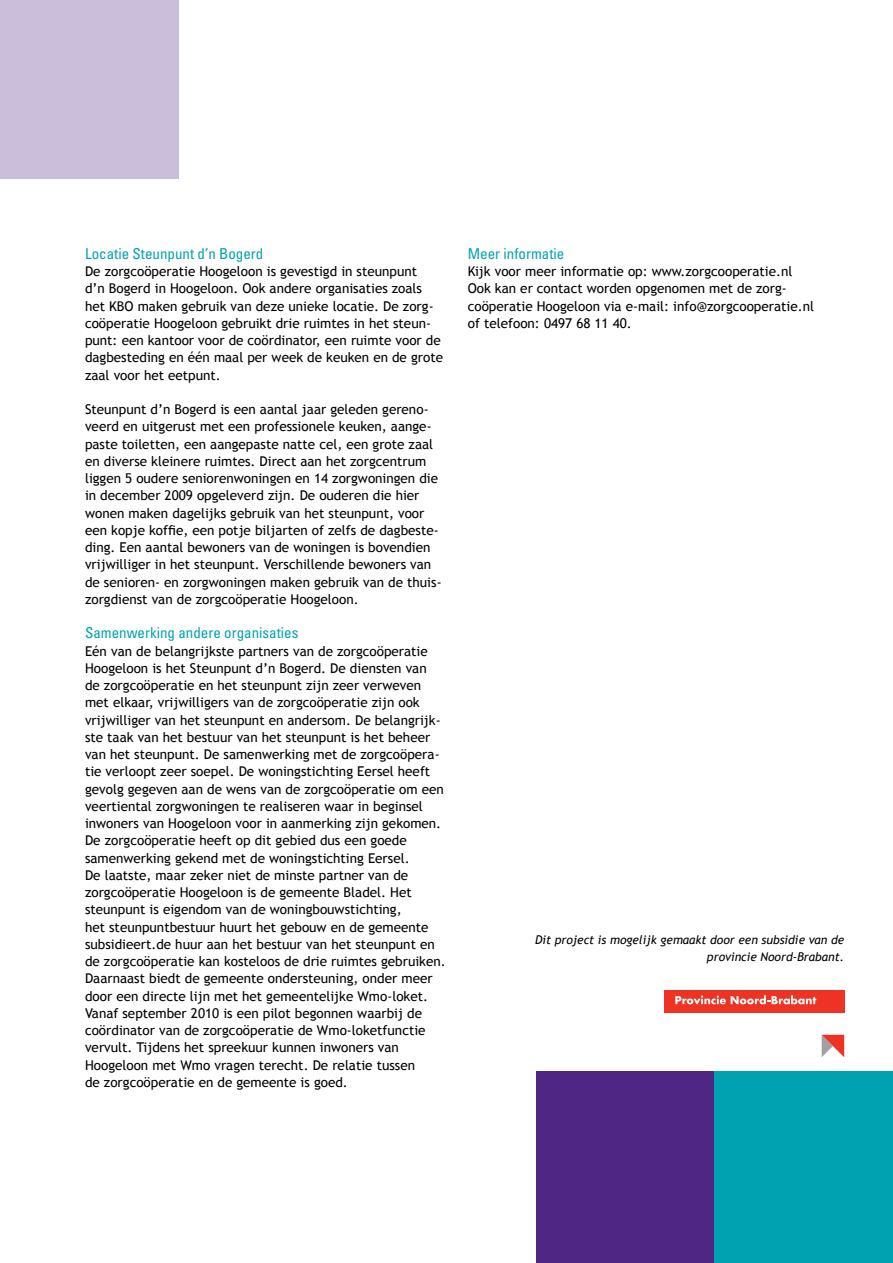
<style>
.page{position:relative;width:893px;height:1263px;background:#fff}
.page>*{position:absolute;margin:0;border:0;box-sizing:border-box;transform-origin:0 0}
.t1{font:condensed 15px "Univers";color:#00a2b2}
.t2{font:13.5px/17.2px "Trebuchet MS";color:#000}
.t3{font:italic 12px/17.2px "Trebuchet MS";color:#000;text-align:right}
</style>
<div class="page">
<div style="left:536px;top:1071px;width:178px;height:192px;background:#4f2683"></div>
<div style="left:714px;top:1071px;width:179px;height:192px;background:#00a2b2"></div>
<div style="left:0;top:0;width:179px;height:179px;background:#cabeda"></div>
<div style="left:664px;top:990px;width:180px;height:22px;background:#ee3224"></div>
<svg style="left:675px;top:995px;width:141px;height:9px"></svg>
<svg style="left:822px;top:1035px;width:22px;height:22px"></svg>
<p class="t1" style="left:85px;top:244px;width:180px">Locatie Steunpunt d’n Bogerd</p>
<p class="t2" style="left:85px;top:263px;width:359px">De zorgcoöperatie Hoogeloon is gevestigd in steunpunt<br>d’n Bogerd in Hoogeloon. Ook andere organisaties zoals het KBO maken gebruik van deze unieke locatie. De zorg&shy;coöperatie Hoogeloon gebruikt drie ruimtes in het steun&shy;punt: een kantoor voor de coördinator, een ruimte voor de dagbesteding en één maal per week de keuken en de grote zaal voor het eetpunt.</p>
<p class="t2" style="left:85px;top:401px;width:358px">Steunpunt d’n Bogerd is een aantal jaar geleden gereno&shy;veerd en uitgerust met een professionele keuken, aange&shy;paste toiletten, een aangepaste natte cel, een grote zaal en diverse kleinere ruimtes. Direct aan het zorgcentrum liggen 5 oudere seniorenwoningen en 14 zorgwoningen die in december 2009 opgeleverd zijn. De ouderen die hier wonen maken dagelijks gebruik van het steunpunt, voor een kopje koffie, een potje biljarten of zelfs de dagbeste&shy;ding. Een aantal bewoners van de woningen is bovendien vrijwilliger in het steunpunt. Verschillende bewoners van de senioren- en zorgwoningen maken gebruik van de thuis&shy;zorgdienst van de zorgcoöperatie Hoogeloon.</p>
<p class="t1" style="left:85px;top:623px;width:215px">Samenwerking andere organisaties</p>
<p class="t2" style="left:85px;top:642px;width:362px">Eén van de belangrijkste partners van de zorgcoöperatie Hoogeloon is het Steunpunt d’n Bogerd. De diensten van<br>de zorgcoöperatie en het steunpunt zijn zeer verweven met elkaar, vrijwilligers van de zorgcoöperatie zijn ook vrijwilliger van het steunpunt en andersom. De belangrijk&shy;ste taak van het bestuur van het steunpunt is het beheer van het steunpunt. De samenwerking met de zorgcoöpera&shy;tie verloopt zeer soepel. De woningstichting Eersel heeft gevolg gegeven aan de wens van de zorgcoöperatie om een veertiental zorgwoningen te realiseren waar in beginsel inwoners van Hoogeloon voor in aanmerking zijn gekomen.<br>De zorgcoöperatie heeft op dit gebied dus een goede samenwerking gekend met de woningstichting Eersel.<br>De laatste, maar zeker niet de minste partner van de zorgcoöperatie Hoogeloon is de gemeente Bladel. Het steunpunt is eigendom van de woningbouwstichting,<br>het steunpuntbestuur huurt het gebouw en de gemeente subsidieert.de huur aan het bestuur van het steunpunt en de zorgcoöperatie kan kosteloos de drie ruimtes gebruiken.<br>Daarnaast biedt de gemeente ondersteuning, onder meer door een directe lijn met het gemeentelijke Wmo-loket.<br>Vanaf september 2010 is een pilot begonnen waarbij de coördinator van de zorgcoöperatie de Wmo-loketfunctie vervult. Tijdens het spreekuur kunnen inwoners van Hoogeloon met Wmo vragen terecht. De relatie tussen<br>de zorgcoöperatie en de gemeente is goed.</p>
<p class="t1" style="left:468px;top:244px;width:98px">Meer informatie</p>
<p class="t2" style="left:468px;top:263px;width:348px">Kijk voor meer informatie op: www.zorgcooperatie.nl Ook kan er contact worden opgenomen met de zorg&shy;coöperatie Hoogeloon via e-mail: info@zorgcooperatie.nl of telefoon: 0497 68 11 40.</p>
<p class="t3" style="left:535px;top:931px;width:311px">Dit project is mogelijk gemaakt door een subsidie van de provincie Noord-Brabant.</p>
</div>
